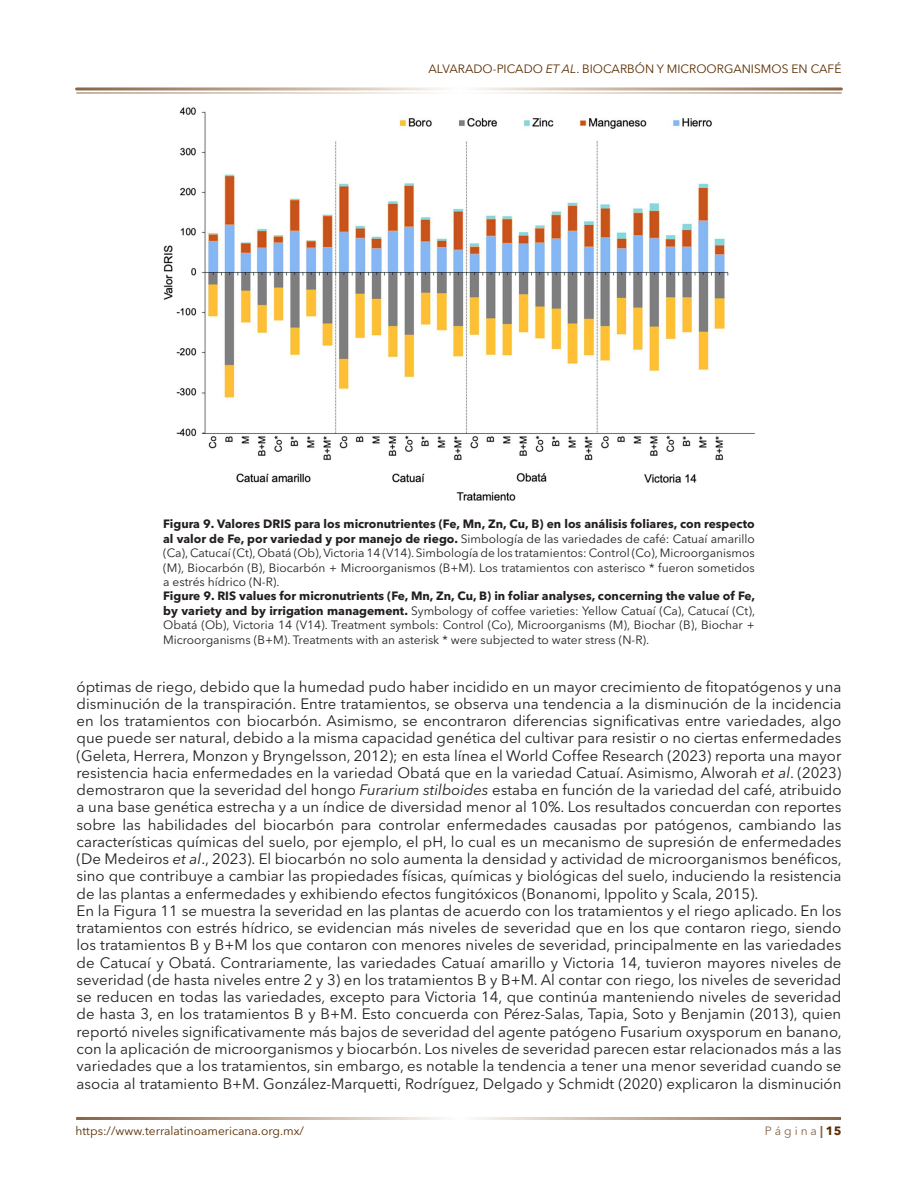
<style>
.page{position:relative;width:918px;height:1188px;background:#fff}
.page>*{position:absolute;margin:0;border:0;box-sizing:border-box;transform-origin:0 0}
._5_-CONTENIDO{font:15px/17.2px "Avenir Next LT Pro";color:#231f20;text-align:justify}
._13_-TITULO_FIGURA{font:12px/14.4px "Avenir Next LT Pro";color:#231f20;text-align:justify}
.t1{font:12px "Avenir Next LT Pro";color:#592d00}
.t2{font:12px "Avenir Next LT Pro";color:#866546}
.s1{font-style:italic}
.s2{font-weight:700}
.s3{font-weight:700;color:#592d00}
</style>
<div class="page">
<img style="left:163px;top:107px;width:592px;height:393px">
<p class="t1" style="left:429px;top:62px;width:414px">ALVARADO-PICADO <span class="s1">ET AL</span>. BIOCARBÓN Y MICROORGANISMOS EN CAFÉ</p>
<p class="_13_-TITULO_FIGURA" style="left:163px;top:517px;width:593px"><span class="s2">Figura 9. Valores DRIS para los micronutrientes (Fe, Mn, Zn, Cu, B) en los análisis foliares, con respecto al valor de Fe, por variedad y por manejo de riego.</span> Simbología de las variedades de café: Catuaí amarillo (Ca), Catucaí (Ct), Obatá (Ob), Victoria 14 (V14). Simbología de los tratamientos: Control (Co), Microorganismos (M), Biocarbón (B), Biocarbón + Microorganismos (B+M). Los tratamientos con asterisco * fueron sometidos a estrés hídrico (N-R).</p>
<p class="_13_-TITULO_FIGURA" style="left:163px;top:589px;width:593px"><span class="s2">Figure 9. RIS values for micronutrients (Fe, Mn, Zn, Cu, B) in foliar analyses, concerning the value of Fe, by variety and by irrigation management.</span> Symbology of coffee varieties: Yellow Catuaí (Ca), Catucaí (Ct), Obatá (Ob), Victoria 14 (V14). Treatment symbols: Control (Co), Microorganisms (M), Biochar (B), Biochar + Microorganisms (B+M). Treatments with an asterisk * were subjected to water stress (N-R).</p>
<p class="_5_-CONTENIDO" style="left:77px;top:678px;width:767px">óptimas de riego, debido que la humedad pudo haber incidido en un mayor crecimiento de fitopatógenos y una disminución de la transpiración. Entre tratamientos, se observa una tendencia a la disminución de la incidencia en los tratamientos con biocarbón. Asimismo, se encontraron diferencias significativas entre variedades, algo que puede ser natural, debido a la misma capacidad genética del cultivar para resistir o no ciertas enfermedades (Geleta, Herrera, Monzon y Bryngelsson, 2012); en esta línea el World Coffee Research (2023) reporta una mayor resistencia hacia enfermedades en la variedad Obatá que en la variedad Catuaí. Asimismo, Alworah <span class="s1">et al</span>. (2023) demostraron que la severidad del hongo <span class="s1">Furarium stilboides</span> estaba en función de la variedad del café, atribuido a una base genética estrecha y a un índice de diversidad menor al 10%. Los resultados concuerdan con reportes sobre las habilidades del biocarbón para controlar enfermedades causadas por patógenos, cambiando las características químicas del suelo, por ejemplo, el pH, lo cual es un mecanismo de supresión de enfermedades (De Medeiros <span class="s1">et al</span>., 2023). El biocarbón no solo aumenta la densidad y actividad de microorganismos benéficos, sino que contribuye a cambiar las propiedades físicas, químicas y biológicas del suelo, induciendo la resistencia de las plantas a enfermedades y exhibiendo efectos fungitóxicos (Bonanomi, Ippolito y Scala, 2015).</p>
<p class="_5_-CONTENIDO" style="left:77px;top:902px;width:767px">En la Figura 11 se muestra la severidad en las plantas de acuerdo con los tratamientos y el riego aplicado. En los tratamientos con estrés hídrico, se evidencian más niveles de severidad que en los que contaron riego, siendo los tratamientos B y B+M los que contaron con menores niveles de severidad, principalmente en las variedades de Catucaí y Obatá. Contrariamente, las variedades Catuaí amarillo y Victoria 14, tuvieron mayores niveles de severidad (de hasta niveles entre 2 y 3) en los tratamientos B y B+M. Al contar con riego, los niveles de severidad se reducen en todas las variedades, excepto para Victoria 14, que continúa manteniendo niveles de severidad de hasta 3, en los tratamientos B y B+M. Esto concuerda con Pérez-Salas, Tapia, Soto y Benjamin (2013), quien reportó niveles significativamente más bajos de severidad del agente patógeno Fusarium oxysporum en banano, con la aplicación de microorganismos y biocarbón. Los niveles de severidad parecen estar relacionados más a las variedades que a los tratamientos, sin embargo, es notable la tendencia a tener una menor severidad cuando se asocia al tratamiento B+M. González-Marquetti, Rodríguez, Delgado y Schmidt (2020) explicaron la disminución</p>
<p class="t1" style="left:76px;top:1124px;width:230px">https://www.terralatinoamericana.org.mx/</p>
<p class="t2" style="left:765px;top:1124px;width:78px">P á g i n a<span class="s2">|</span><span class="s3">15</span></p>
</div>
